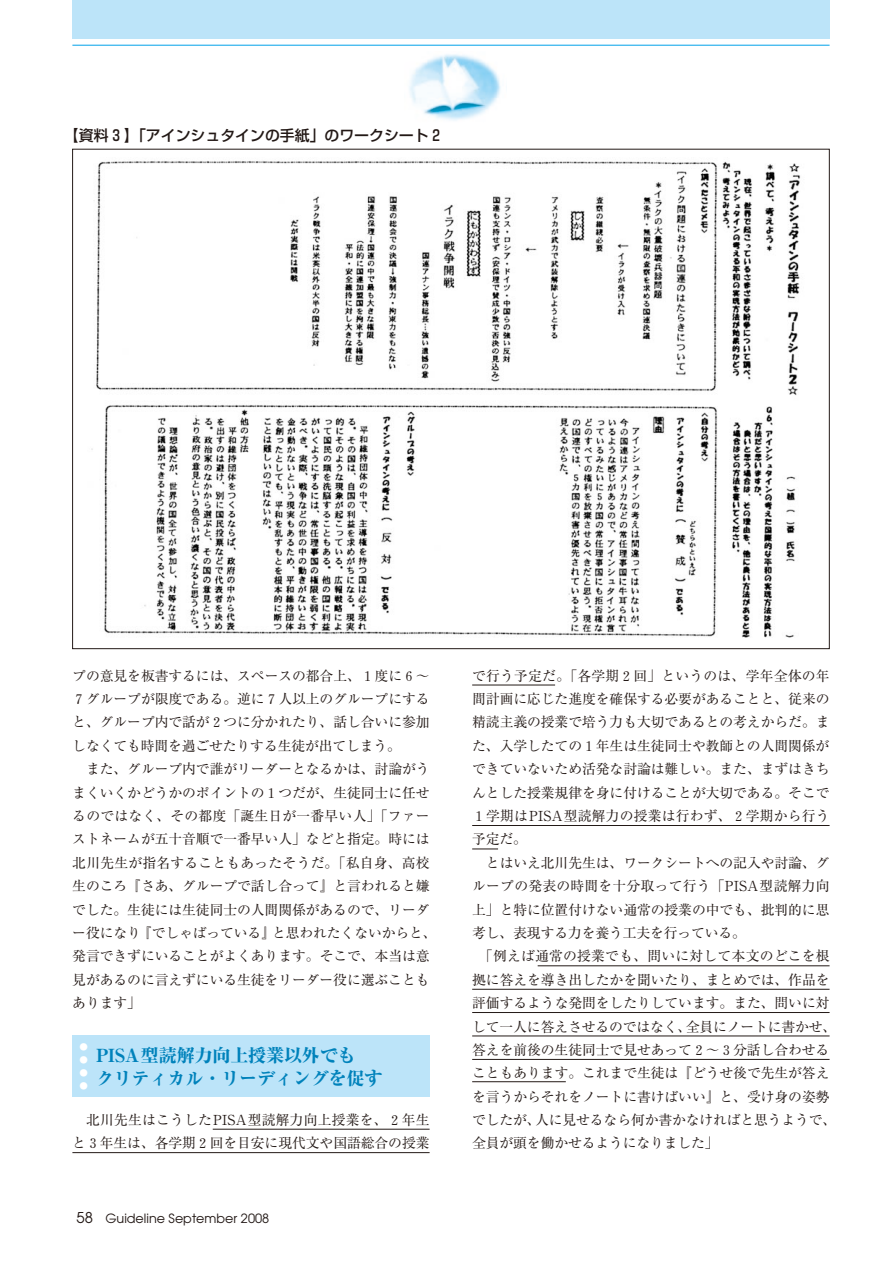
<style>
.page{position:relative;width:893px;height:1262px;background:#fff}
.page>*{position:absolute;margin:0;border:0;box-sizing:border-box;transform-origin:0 0}
.t1{font:800 18.15px/22.4px "Ryumin";letter-spacing:-.01em;color:#0082bb}
.t2{font:500 14.85px "Shin Go";color:#231916}
.t3{font:13.8px/23.4px "Ryumin";letter-spacing:-.005em;color:#231916;text-align:justify}
.t4{font:13.8px "Ryumin";letter-spacing:.015em;color:#231916}
.t5{font:12.75px "Avant Garde";color:#231916}
.t6{font:500 8.55px/12.9px "Shin Go";color:#fff;text-align:justify}
.s1{font-size:14.85px}
</style>
<div class="page">
<img style="left:409px;top:54px;width:92px;height:67px">
<div style="left:72px;top:1035px;width:357px;height:61px;background:#bce4f9"></div>
<img style="left:91px;top:161px;width:709px;height:477px">
<div style="left:72px;top:0;width:757px;height:38px;background:#bce4f9"></div>
<hr style="left:72px;top:45px;width:757px;height:1px;background:#00a1e9">
<hr style="left:213px;top:1128px;width:216px;height:1px;background:#231916">
<hr style="left:72px;top:1152px;width:357px;height:1px;background:#231916">
<hr style="left:472px;top:825px;width:357px;height:1px;background:#231916">
<hr style="left:537px;top:965px;width:292px;height:1px;background:#231916">
<hr style="left:472px;top:989px;width:357px;height:1px;background:#231916">
<hr style="left:472px;top:1012px;width:357px;height:1px;background:#231916">
<hr style="left:472px;top:1035px;width:357px;height:1px;background:#231916">
<hr style="left:472px;top:1059px;width:357px;height:1px;background:#231916">
<svg style="left:472px;top:848px;width:26px;height:1px"></svg>
<hr style="left:472px;top:684px;width:83px;height:1px;background:#231916">
<hr style="left:472px;top:1081px;width:94px;height:1px;background:#231916">
<p class="t2" style="left:64px;top:129px;width:381px">【資料３】「アインシュタインの手紙」のワークシート２</p>
<p class="t3" style="left:72px;top:665px;width:359px">プの意見を板書するには、スペースの都合上、１度に６～７グループが限度である。逆に７人以上のグループにすると、グループ内で話が２つに分かれたり、話し合いに参加しなくても時間を過ごせたりする生徒が出てしまう。</p>
<p class="t3" style="left:72px;top:759px;width:366px;text-align:left;text-indent:14px">また、グループ内で誰がリーダーとなるかは、討論がうまくいくかどうかのポイントの１つだが、生徒同士に任せるのではなく、その都度「誕生日が一番早い人」「ファーストネームが五十音順で一番早い人」などと指定。時には北川先生が指名することもあったそうだ。「私自身、高校生のころ『さあ、グループで話し合って』と言われると嫌でした。生徒には生徒同士の人間関係があるので、リーダー役になり『でしゃばっている』と思われたくないからと、発言できずにいることがよくあります。そこで、本当は意見があるのに言えずにいる生徒をリーダー役に選ぶこともあります」</p>
<h1 class="t1" style="left:96px;top:1047px;width:288px">PISA型読解力向上授業以外でも<br>クリティカル・リーディングを促す</h1>
<p class="t3" style="left:72px;top:1110px;width:359px;text-align:right">北川先生はこうしたPISA型読解力向上授業を、２年生と３年生は、各学期２回を目安に現代文や国語総合の授業</p>
<p class="t6" style="left:80px;top:1041px;width:10px">● ● ● ●</p>
<p class="t5" style="left:77px;top:1213px;width:194px"><span class="s1">58</span> Guideline September 2008</p>
<p class="t3" style="left:472px;top:665px;width:359px">で行う予定だ。「各学期２回」というのは、学年全体の年間計画に応じた進度を確保する必要があることと、従来の精読主義の授業で培う力も大切であるとの考えからだ。また、入学したての１年生は生徒同士や教師との人間関係ができていないため活発な討論は難しい。また、まずはきちんとした授業規律を身に付けることが大切である。そこで１学期はPISA型読解力の授業は行わず、２学期から行う予定だ。</p>
<p class="t3" style="left:486px;top:852px;width:345px">とはいえ北川先生は、ワークシートへの記入や討論、グ</p>
<p class="t4" style="left:472px;top:881px;width:359px">ループの発表の時間を十分取って行う「PISA型読解力向</p>
<p class="t3" style="left:472px;top:899px;width:359px">上」と特に位置付けない通常の授業の中でも、批判的に思</p>
<p class="t3" style="left:472px;top:923px;width:275px">考し、表現する力を養う工夫を行っている。</p>
<p class="t4" style="left:479px;top:951px;width:352px">「例えば通常の授業でも、問いに対して本文のどこを根</p>
<p class="t3" style="left:472px;top:969px;width:359px">拠に答えを導き出したかを聞いたり、まとめでは、作品を</p>
<p class="t3" style="left:472px;top:993px;width:359px">評価するような発問をしたりしています。また、問いに対</p>
<p class="t3" style="left:472px;top:1016px;width:366px">して一人に答えさせるのではなく、全員にノートに書かせ、</p>
<p class="t3" style="left:472px;top:1039px;width:359px">答えを前後の生徒同士で見せあって２～３分話し合わせる</p>
<p class="t3" style="left:472px;top:1063px;width:359px">こともあります。これまで生徒は『どうせ後で先生が答え</p>
<p class="t3" style="left:472px;top:1086px;width:359px">を言うからそれをノートに書けばいい』と、受け身の姿勢</p>
<p class="t3" style="left:472px;top:1110px;width:366px">でしたが、人に見せるなら何か書かなければと思うようで、</p>
<p class="t3" style="left:472px;top:1133px;width:248px">全員が頭を働かせるようになりました」</p>
</div>
